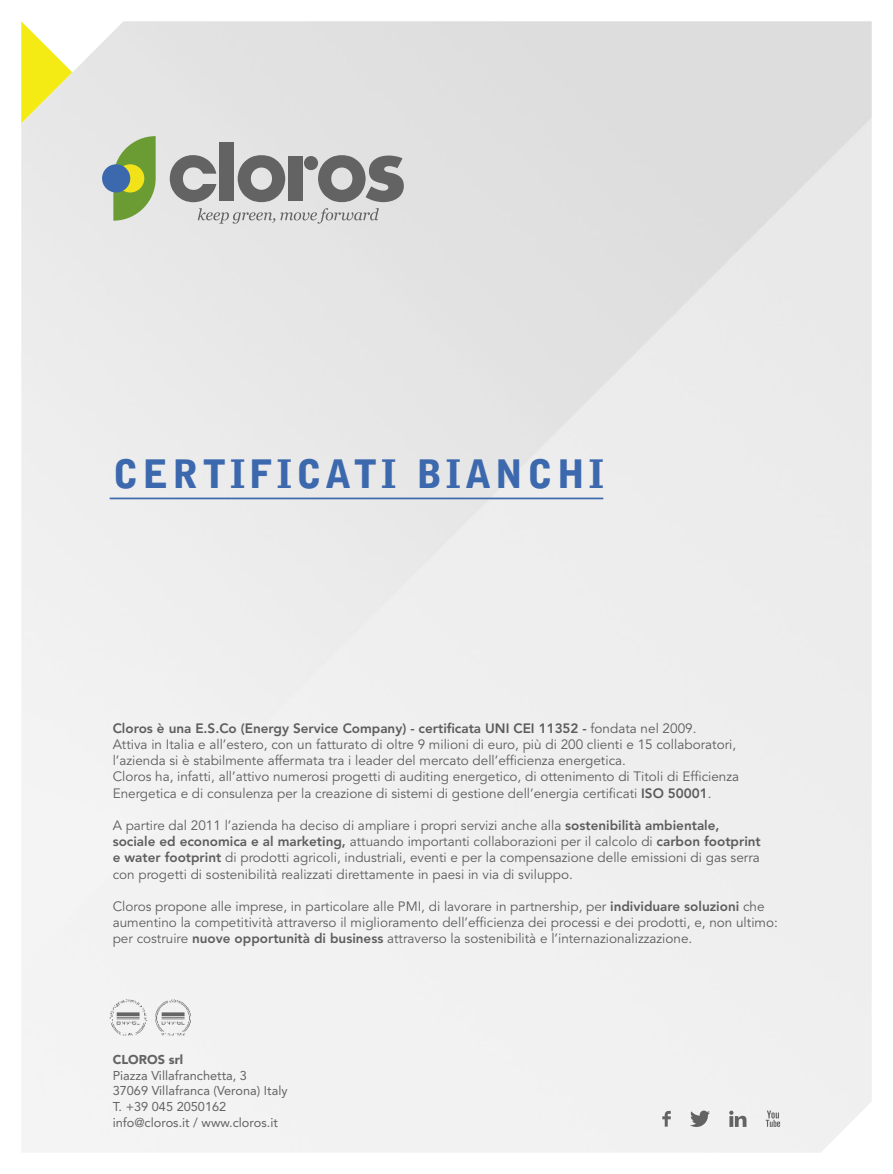
<style>
.page{position:relative;width:893px;height:1174px;background:#fff}
.page>*{position:absolute;margin:0;border:0;box-sizing:border-box;transform-origin:0 0}
.t1{font:900 39px "Bell Gothic";letter-spacing:.1em;color:#3c68ae}
.t2{font:13.5px/16.2px "Avenir";color:#636363}
.t3{font:12.75px/15.8px "Avenir";color:#636363}
.t4{font:900 12.75px "Avenir";color:#636363}
.s1{font-weight:800}
</style>
<div class="page">
<img style="left:21px;top:21px;width:851px;height:1131px">
<svg style="left:21px;top:21px;width:102px;height:102px"></svg>
<svg style="left:113px;top:136px;width:43px;height:85px;background:#8eb167"></svg>
<div style="left:116px;top:164px;width:28px;height:28px;background:#f1e21a;border-radius:50%"></div>
<div style="left:102px;top:164px;width:28px;height:28px;background:#3c68ae;border-radius:50%"></div>
<div style="left:220px;top:142px;width:14px;height:59px;background:#636363"></div>
<svg style="left:238px;top:155px;width:47px;height:47px;background:#929292"></svg>
<div style="left:304px;top:156px;width:14px;height:14px;background:#636363;border-radius:50%"></div>
<div style="left:288px;top:156px;width:14px;height:45px;background:#636363"></div>
<svg style="left:318px;top:155px;width:86px;height:47px;background:#919191"></svg>
<svg style="left:170px;top:155px;width:46px;height:47px;background:#9a9a9a"></svg>
<svg style="left:198px;top:208px;width:181px;height:16px;background:#ccc"></svg>
<div style="left:113px;top:723px;width:667px;height:249px;background:#f1f1f1"></div>
<svg style="left:818px;top:1099px;width:54px;height:54px"></svg>
<hr style="left:110px;top:497px;width:493px;height:2px;background:#3c68ae">
<svg style="left:766px;top:1110px;width:14px;height:17px"></svg>
<svg style="left:690px;top:1110px;width:20px;height:17px"></svg>
<svg style="left:662px;top:1110px;width:9px;height:16px"></svg>
<svg style="left:729px;top:1110px;width:17px;height:16px"></svg>
<img style="left:107px;top:995px;width:86px;height:44px">
<h1 class="t1" style="left:113px;top:451px;width:493px">CERTIFICATI BIANCHI</h1>
<p class="t2" style="left:113px;top:720px;width:628px"><span class="s1">Cloros è una E.S.Co (Energy Service Company) - certificata UNI CEI 11352 -</span> fondata nel 2009.<br>Attiva in Italia e all’estero, con un fatturato di oltre 9 milioni di euro, più di 200 clienti e 15 collaboratori, l’azienda si è stabilmente affermata tra i leader del mercato dell’efficienza energetica.<br>Cloros ha, infatti, all’attivo numerosi progetti di auditing energetico, di ottenimento di Titoli di Efficienza Energetica e di consulenza per la creazione di sistemi di gestione dell’energia certificati <span class="s1">ISO 50001</span>.</p>
<p class="t2" style="left:113px;top:817px;width:650px">A partire dal 2011 l’azienda ha deciso di ampliare i propri servizi anche alla <span class="s1">sostenibilità ambientale, sociale ed economica e al marketing,</span> attuando importanti collaborazioni per il calcolo di <span class="s1">carbon footprint e water footprint</span> di prodotti agricoli, industriali, eventi e per la compensazione delle emissioni di gas serra con progetti di sostenibilità realizzati direttamente in paesi in via di sviluppo.</p>
<p class="t2" style="left:113px;top:898px;width:667px">Cloros propone alle imprese, in particolare alle PMI, di lavorare in partnership, per <span class="s1">individuare soluzioni</span> che aumentino la competitività attraverso il miglioramento dell’efficienza dei processi e dei prodotti, e, non ultimo: per costruire <span class="s1">nuove opportunità di business</span> attraverso la sostenibilità e l’internazionalizzazione.</p>
<p class="t4" style="left:113px;top:1051px;width:72px">CLOROS srl</p>
<p class="t3" style="left:113px;top:1067px;width:176px">Piazza Villafranchetta, 3<br>37069 Villafranca (Verona) Italy<br>T. +39 045 2050162 info@cloros.it / www.cloros.it</p>
</div>
